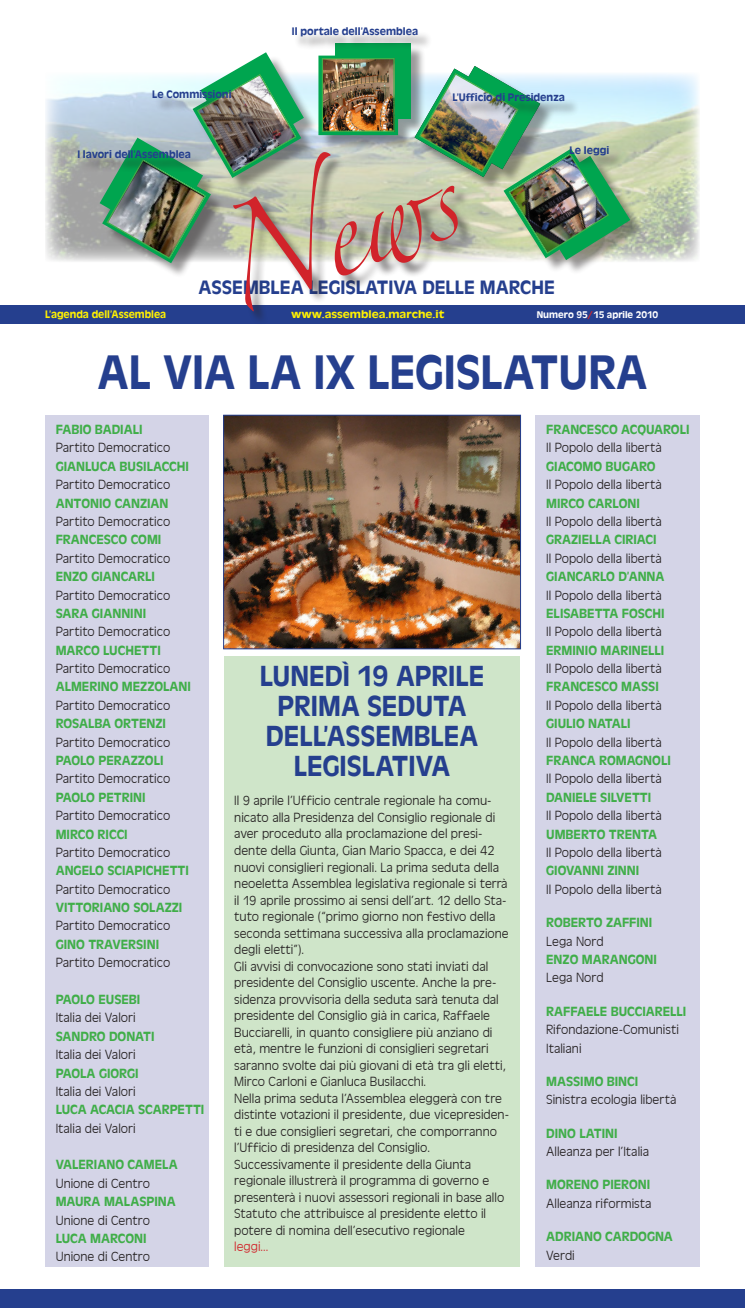
<style>
.page{position:relative;width:745px;height:1312px;background:#fff}
.page>*{position:absolute;margin:0;border:0;box-sizing:border-box;transform-origin:0 0}
.t1{font:86.25px "Zapfino";color:#d1232a;scale:.87 1}
.t2{font:500 50px "Antique Oli T";color:#253f8e;scale:.96 1}
.t3{font:500 30px/30px "Antique Oli T";color:#253f8e;scale:.96 1}
.t4{font:500 20px "Antique Oli T";color:#253f8e}
.t5{font:13.75px/16.5px "Antique Oli T Ligh";color:#231f20}
.t6{font:500 13.75px "Antique Oli T";color:#40ae49}
.t7{font:13.75px "Antique Oli T Ligh";color:#d1232a}
.t8{font:500 11.25px "Antique Oli T";color:#253f8e}
.t9{font:500 11.25px "Antique Oli T";color:#fff101;scale:1.11 1}
.t10{font:500 11.25px "Antique Oli T";color:#fff101}
.t11{font:500 10px "Antique Oli T";color:#fff}
.s1{font-size:93.75px}
.s2{color:#d1232a}
</style>
<div class="page">
<div style="left:224px;top:655px;width:295px;height:610px;background:#cfe5c9"></div>
<img style="left:45px;top:74px;width:654px;height:188px">
<div style="left:101px;top:45px;width:543px;height:233px;background:#231f20;opacity:.45"></div>
<div style="left:334px;top:43px;width:76px;height:76px;background:#00a54f"></div>
<svg style="left:318px;top:56px;width:80px;height:79px"></svg>
<img style="left:323px;top:60px;width:69px;height:70px">
<div style="left:321px;top:58px;width:73px;height:74px;border:1px solid #40ae49"></div>
<img style="left:411px;top:66px;width:219px;height:195px">
<img style="left:100px;top:52px;width:204px;height:214px">
<div style="left:0;top:305px;width:744px;height:18px;background:#253f8e"></div>
<div style="left:234px;top:154px;width:238px;height:171px;background:#231f20;opacity:.55"></div>
<div style="left:80px;top:152px;width:125px;height:21px;background:#231f20;opacity:.45"></div>
<div style="left:154px;top:92px;width:92px;height:21px;background:#231f20;opacity:.45"></div>
<div style="left:294px;top:30px;width:138px;height:22px;background:#231f20;opacity:.45"></div>
<div style="left:455px;top:95px;width:124px;height:22px;background:#231f20;opacity:.45"></div>
<div style="left:571px;top:148px;width:53px;height:22px;background:#231f20;opacity:.45"></div>
<div style="left:45px;top:415px;width:163px;height:851px;background:#d4d4e7"></div>
<div style="left:535px;top:415px;width:164px;height:851px;background:#d4d4e7"></div>
<img style="left:225px;top:417px;width:293px;height:230px">
<div style="left:223px;top:415px;width:297px;height:234px;border:1px solid #253f8e"></div>
<div style="left:0;top:1289px;width:744px;height:18px;background:#253f8e"></div>
<p class="t8" style="left:152px;top:88px;width:81px">Le Commissioni</p>
<p class="t8" style="left:292px;top:25px;width:128px">Il portale dell’Assemblea</p>
<p class="t8" style="left:452px;top:91px;width:114px">L’Ufficio di Presidenza</p>
<p class="t8" style="left:569px;top:143px;width:41px">Le leggi</p>
<h1 class="t1" style="left:206px;top:239px;width:284px;rotate:-20deg"><span class="s1">N</span>ews</h1>
<p class="t8" style="left:77px;top:148px;width:115px">I lavori dell’Assemblea</p>
<h3 class="t4" style="left:198px;top:276px;width:357px">ASSEMBLEA LEGISLATIVA DELLE MARCHE</h3>
<p class="t10" style="left:45px;top:308px;width:123px">L’agenda dell’Assemblea</p>
<p class="t9" style="left:291px;top:307px;width:139px">www.assemblea.marche.it</p>
<p class="t11" style="left:536px;top:309px;width:123px">Numero 95<span class="s2">/</span>15 aprile 2010</p>
<h2 class="t2" style="left:97px;top:344px;width:574px">AL VIA LA IX LEGISLATURA</h2>
<p class="t6" style="left:56px;top:421px;width:88px">FABIO BADIALI</p>
<p class="t5" style="left:56px;top:440px;width:116px">Partito Democratico</p>
<p class="t6" style="left:56px;top:458px;width:135px">GIANLUCA BUSILACCHI</p>
<p class="t5" style="left:56px;top:476px;width:116px">Partito Democratico</p>
<p class="t6" style="left:56px;top:495px;width:114px">ANTONIO CANZIAN</p>
<p class="t5" style="left:56px;top:513px;width:116px">Partito Democratico</p>
<p class="t6" style="left:56px;top:532px;width:107px">FRANCESCO COMI</p>
<p class="t5" style="left:56px;top:550px;width:116px">Partito Democratico</p>
<p class="t6" style="left:56px;top:568px;width:101px">ENZO GIANCARLI</p>
<p class="t5" style="left:56px;top:587px;width:116px">Partito Democratico</p>
<p class="t6" style="left:56px;top:605px;width:92px">SARA GIANNINI</p>
<p class="t5" style="left:56px;top:623px;width:116px">Partito Democratico</p>
<p class="t6" style="left:56px;top:642px;width:107px">MARCO LUCHETTI</p>
<p class="t5" style="left:56px;top:660px;width:116px">Partito Democratico</p>
<p class="t6" style="left:56px;top:679px;width:137px">ALMERINO MEZZOLANI</p>
<p class="t5" style="left:56px;top:697px;width:116px">Partito Democratico</p>
<p class="t6" style="left:56px;top:715px;width:112px">ROSALBA ORTENZI</p>
<p class="t5" style="left:56px;top:734px;width:116px">Partito Democratico</p>
<p class="t6" style="left:56px;top:752px;width:109px">PAOLO PERAZZOLI</p>
<p class="t5" style="left:56px;top:770px;width:116px">Partito Democratico</p>
<p class="t6" style="left:56px;top:789px;width:91px">PAOLO PETRINI</p>
<p class="t5" style="left:56px;top:807px;width:116px">Partito Democratico</p>
<p class="t6" style="left:56px;top:826px;width:73px">MIRCO RICCI</p>
<p class="t5" style="left:56px;top:844px;width:116px">Partito Democratico</p>
<p class="t6" style="left:56px;top:862px;width:135px">ANGELO SCIAPICHETTI</p>
<p class="t5" style="left:56px;top:881px;width:116px">Partito Democratico</p>
<p class="t6" style="left:56px;top:899px;width:128px">VITTORIANO SOLAZZI</p>
<p class="t5" style="left:56px;top:917px;width:116px">Partito Democratico</p>
<p class="t6" style="left:56px;top:936px;width:105px">GINO TRAVERSINI</p>
<p class="t5" style="left:56px;top:954px;width:116px">Partito Democratico</p>
<p class="t6" style="left:56px;top:991px;width:86px">PAOLO EUSEBI</p>
<p class="t5" style="left:56px;top:1009px;width:81px">Italia dei Valori</p>
<p class="t6" style="left:56px;top:1028px;width:100px">SANDRO DONATI</p>
<p class="t5" style="left:56px;top:1046px;width:81px">Italia dei Valori</p>
<p class="t6" style="left:56px;top:1064px;width:84px">PAOLA GIORGI</p>
<p class="t5" style="left:56px;top:1083px;width:81px">Italia dei Valori</p>
<p class="t6" style="left:56px;top:1101px;width:150px">LUCA ACACIA SCARPETTI</p>
<p class="t5" style="left:56px;top:1119px;width:81px">Italia dei Valori</p>
<p class="t6" style="left:56px;top:1156px;width:123px">VALERIANO CAMELA</p>
<p class="t5" style="left:56px;top:1175px;width:96px">Unione di Centro</p>
<p class="t6" style="left:56px;top:1193px;width:121px">MAURA MALASPINA</p>
<p class="t5" style="left:56px;top:1211px;width:96px">Unione di Centro</p>
<p class="t6" style="left:56px;top:1230px;width:92px">LUCA MARCONI</p>
<p class="t5" style="left:56px;top:1248px;width:96px">Unione di Centro</p>
<p class="t6" style="left:546px;top:421px;width:145px">FRANCESCO ACQUAROLI</p>
<p class="t5" style="left:546px;top:440px;width:117px">Il Popolo della libertà</p>
<p class="t6" style="left:546px;top:458px;width:111px">GIACOMO BUGARO</p>
<p class="t5" style="left:546px;top:476px;width:117px">Il Popolo della libertà</p>
<p class="t6" style="left:546px;top:495px;width:95px">MIRCO CARLONI</p>
<p class="t5" style="left:546px;top:513px;width:117px">Il Popolo della libertà</p>
<p class="t6" style="left:546px;top:532px;width:112px">GRAZIELLA CIRIACI</p>
<p class="t5" style="left:546px;top:550px;width:117px">Il Popolo della libertà</p>
<p class="t6" style="left:546px;top:568px;width:120px">GIANCARLO D’ANNA</p>
<p class="t5" style="left:546px;top:587px;width:117px">Il Popolo della libertà</p>
<p class="t6" style="left:546px;top:605px;width:120px">ELISABETTA FOSCHI</p>
<p class="t5" style="left:546px;top:623px;width:117px">Il Popolo della libertà</p>
<p class="t6" style="left:546px;top:642px;width:120px">ERMINIO MARINELLI</p>
<p class="t5" style="left:546px;top:660px;width:117px">Il Popolo della libertà</p>
<p class="t6" style="left:546px;top:679px;width:114px">FRANCESCO MASSI</p>
<p class="t5" style="left:546px;top:697px;width:117px">Il Popolo della libertà</p>
<p class="t6" style="left:546px;top:715px;width:86px">GIULIO NATALI</p>
<p class="t5" style="left:546px;top:734px;width:117px">Il Popolo della libertà</p>
<p class="t6" style="left:546px;top:752px;width:126px">FRANCA ROMAGNOLI</p>
<p class="t5" style="left:546px;top:770px;width:117px">Il Popolo della libertà</p>
<p class="t6" style="left:546px;top:789px;width:107px">DANIELE SILVETTI</p>
<p class="t5" style="left:546px;top:807px;width:117px">Il Popolo della libertà</p>
<p class="t6" style="left:546px;top:826px;width:112px">UMBERTO TRENTA</p>
<p class="t5" style="left:546px;top:844px;width:117px">Il Popolo della libertà</p>
<p class="t6" style="left:546px;top:862px;width:94px">GIOVANNI ZINNI</p>
<p class="t5" style="left:546px;top:881px;width:117px">Il Popolo della libertà</p>
<p class="t6" style="left:546px;top:914px;width:107px">ROBERTO ZAFFINI</p>
<p class="t5" style="left:546px;top:932px;width:59px">Lega Nord</p>
<p class="t6" style="left:546px;top:951px;width:112px">ENZO MARANGONI</p>
<p class="t5" style="left:546px;top:969px;width:59px">Lega Nord</p>
<p class="t6" style="left:546px;top:1003px;width:141px">RAFFAELE BUCCIARELLI</p>
<p class="t5" style="left:546px;top:1020px;width:134px;line-height:18.4px">Rifondazione-Comunisti<br>Italiani</p>
<p class="t6" style="left:546px;top:1073px;width:93px">MASSIMO BINCI</p>
<p class="t5" style="left:546px;top:1091px;width:132px">Sinistra ecologia libertà</p>
<p class="t6" style="left:546px;top:1125px;width:73px">DINO LATINI</p>
<p class="t5" style="left:546px;top:1143px;width:104px">Alleanza per l’Italia</p>
<p class="t6" style="left:546px;top:1176px;width:105px">MORENO PIERONI</p>
<p class="t5" style="left:546px;top:1195px;width:107px">Alleanza riformista</p>
<p class="t6" style="left:546px;top:1228px;width:128px">ADRIANO CARDOGNA</p>
<p class="t5" style="left:546px;top:1246px;width:30px">Verdi</p>
<h3 class="t3" style="left:277px;top:661px;width:140px;text-indent:-18px">LUNEDÌ 19 aprile prima</h3>
<h3 class="t3" style="left:367px;top:691px;width:19px">seduta</h3>
<h3 class="t3" style="left:294px;top:721px;width:164px;text-indent:29px">’assemblea<br>LEGISLATIVA</h3>
<p class="t5" style="left:234px;top:792px;width:276px">Il 9 aprile l’Ufficio centrale regionale ha comu&shy;nicato alla Presidenza del Consiglio regionale di aver proceduto alla proclamazione del presi&shy;dente della Giunta, Gian Mario Spacca, e dei 42 nuovi consiglieri regionali. La prima seduta della neoeletta Assemblea legislativa regionale si terrà il 19 aprile prossimo ai sensi dell’art. 12 dello Sta&shy;tuto regionale (“primo giorno non festivo della seconda settimana successiva alla proclamazione degli eletti”).<br>Gli avvisi di convocazione sono stati inviati dal presidente del Consiglio uscente. Anche la pre&shy;sidenza provvisoria della seduta sarà tenuta dal presidente del Consiglio già in carica, Raffaele Bucciarelli, in quanto consigliere più anziano di età, mentre le funzioni di consiglieri segretari saranno svolte dai più giovani di età tra gli eletti, Mirco Carloni e Gianluca Busilacchi.<br>Nella prima seduta l’Assemblea eleggerà con tre distinte votazioni il presidente, due vicepresiden&shy;ti e due consiglieri segretari, che comporranno l’Ufficio di presidenza del Consiglio.<br>Successivamente il presidente della Giunta regionale illustrerà il programma di governo e presenterà i nuovi assessori regionali in base allo Statuto che attribuisce al presidente eletto il potere di nomina dell’esecutivo regionale</p>
<p class="t7" style="left:234px;top:1239px;width:36px">leggi...</p>
<h3 class="t3" style="left:266px;top:721px;width:17px">dell</h3>
</div>
